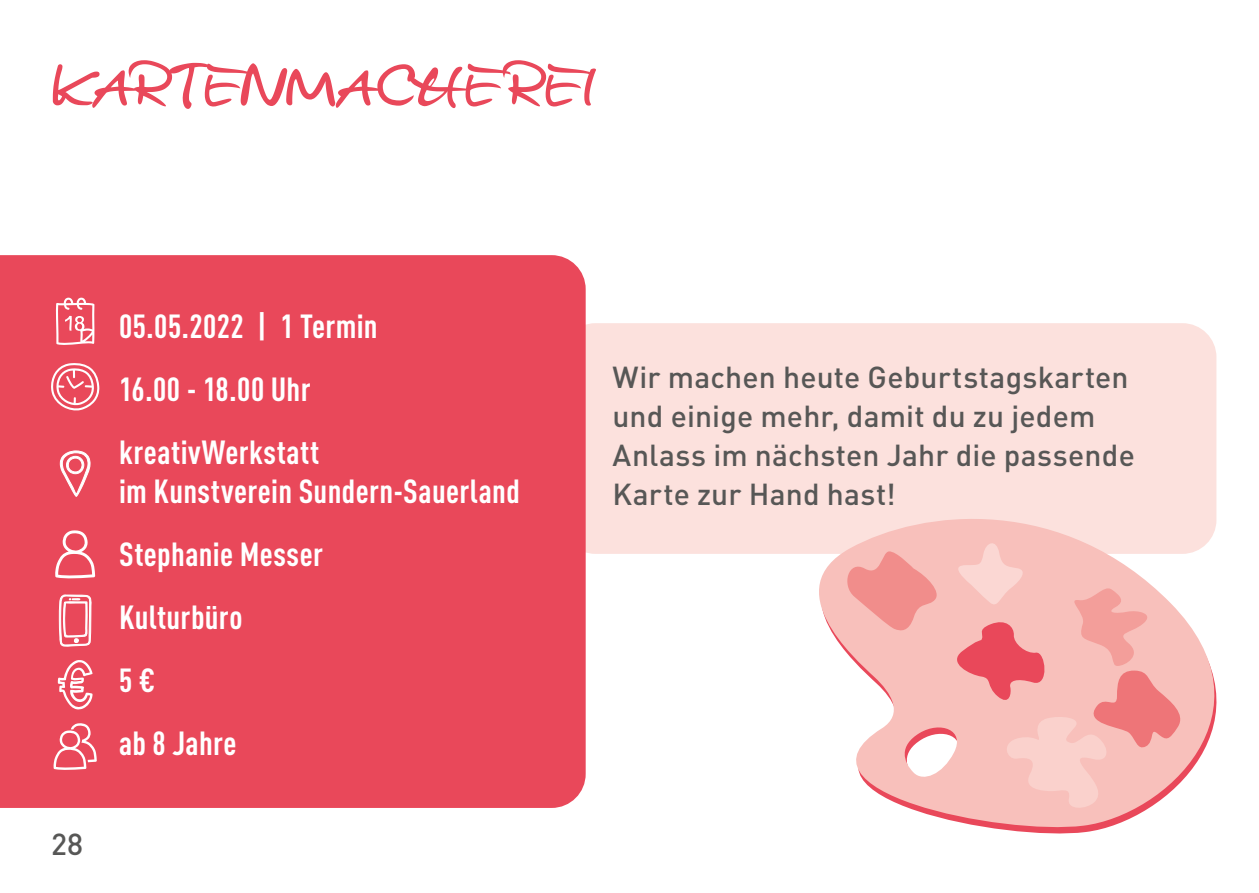
<style>
.page{position:relative;width:1259px;height:893px;background:#fff}
.page>*{position:absolute;margin:0;border:0;box-sizing:border-box;transform-origin:0 0}
.t1{font:60px "Alec Handwriting";letter-spacing:.08em;color:#e9485a}
.t2{font:700 condensed 33px/63px "DIN Pro";letter-spacing:.01em;color:#fff}
.t3{font:500 30px/39px "DIN Pro";letter-spacing:.005em;color:#575756}
</style>
<div class="page">
<div style="left:561px;top:323px;width:655px;height:231px;background:#fce1dd;border-radius:34px"></div>
<div style="left:0;top:255px;width:585px;height:553px;background:#e9485a"></div>
<svg style="left:60px;top:450px;width:31px;height:47px"></svg>
<svg style="left:51px;top:363px;width:49px;height:48px"></svg>
<svg style="left:53px;top:723px;width:44px;height:47px"></svg>
<svg style="left:55px;top:530px;width:40px;height:49px"></svg>
<svg style="left:56px;top:298px;width:38px;height:48px"></svg>
<svg style="left:58px;top:594px;width:34px;height:115px"></svg>
<svg style="left:819px;top:495px;width:398px;height:339px"></svg>
<svg style="left:840px;top:538px;width:346px;height:273px;background:#f7bbb9"></svg>
<h1 class="t1" style="left:51px;top:55px;width:546px">KARTENMACHEREI</h1>
<p class="t3" style="left:51px;top:821px;width:33px">28</p>
<p class="t2" style="left:119px;top:292px;width:260px">05.05.2022 | 1 Termin<br>16.00 - 18.00 Uhr kreativWerkstatt</p>
<p class="t2" style="left:119px;top:457px;width:402px">im Kunstverein Sundern-Sauerland<br>Stephanie Messer<br>Kulturbüro<br>5 €<br>ab 8 Jahre</p>
<p class="t3" style="left:612px;top:355px;width:524px">Wir machen heute Geburtstagskarten und einige mehr, damit du zu jedem<br>Anlass im nächsten Jahr die passende<br>Karte zur Hand hast!</p>
</div>
